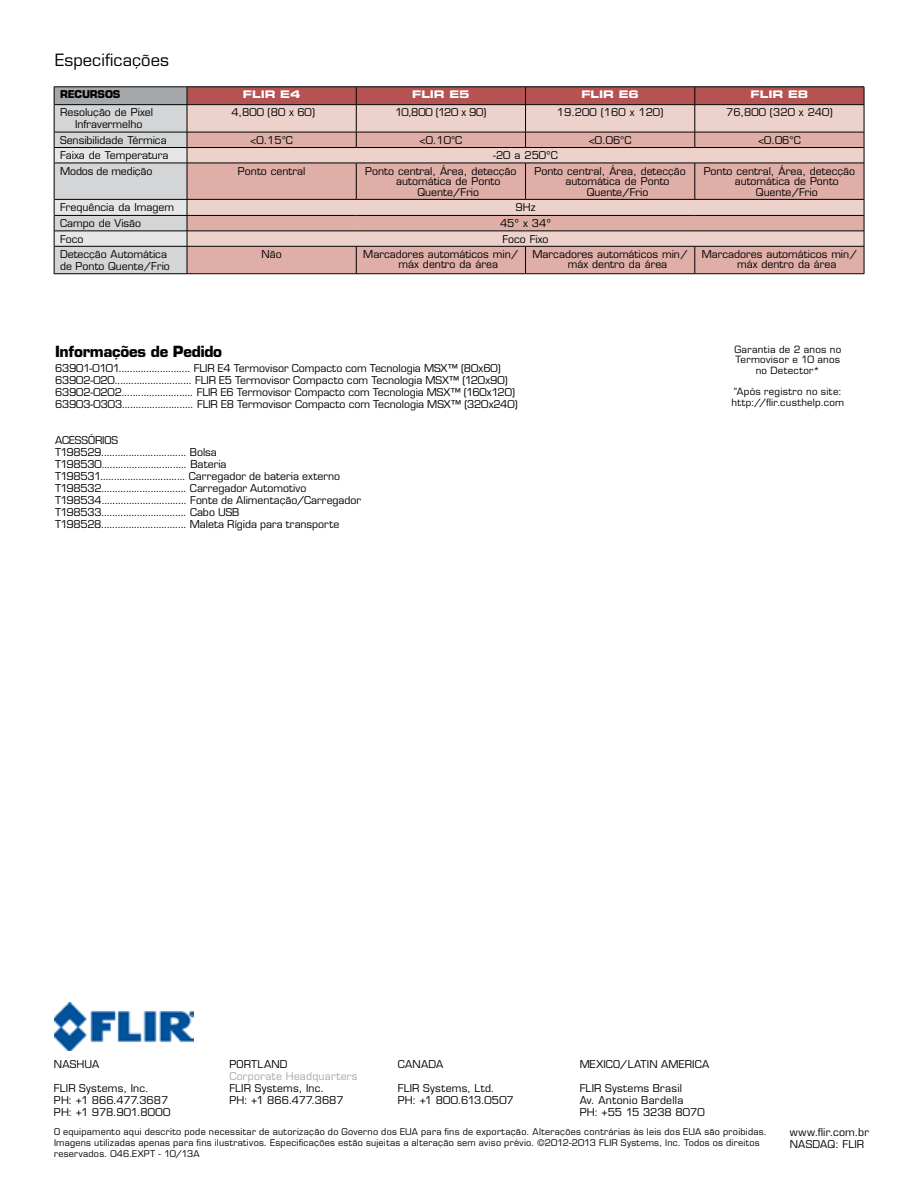
<style>
.page{position:relative;width:918px;height:1188px;background:#fff}
.page>*{position:absolute;margin:0;border:0;box-sizing:border-box;transform-origin:0 0}
.t1{font:16.5px "Eurostile LT Std";letter-spacing:.005em;color:#000}
.t2{font:700 15px "Eurostile LT Std";letter-spacing:-.02em;color:#000}
.t3{font:10.5px/12px "Eurostile LT Std";color:#000}
.t4{font:10.5px/12px "Eurostile LT Std";letter-spacing:.02em;color:#000}
.t5{font:10.5px/12px "Eurostile LT Std";letter-spacing:.025em;color:#000}
.t6{font:10.5px "Eurostile LT Std Bold Ex 2";letter-spacing:-.01em;color:#fff}
.t7{font:10.5px "Eurostile LT Std";letter-spacing:.025em;color:#a5a8ab}
.t8{font:700 10.5px "Eurostile LT Std";letter-spacing:-.02em;color:#000}
.t9{font:9.75px/10.6px "Eurostile LT Std";letter-spacing:.03em;color:#000;text-align:center}
.t10{font:9px/10.8px "Eurostile LT Std";letter-spacing:.03em;color:#000}
</style>
<div class="page">
<img style="left:54px;top:1003px;width:139px;height:48px">
<hr style="left:54px;top:86px;width:133px;height:1px;background:#000">
<hr style="left:187px;top:86px;width:169px;height:1px;background:#000">
<hr style="left:356px;top:86px;width:170px;height:1px;background:#000">
<hr style="left:526px;top:86px;width:169px;height:1px;background:#000">
<hr style="left:695px;top:86px;width:169px;height:1px;background:#000">
<svg style="left:54px;top:87px;width:811px;height:187px;background:#d2afaa"></svg>
<h1 class="t1" style="left:55px;top:50px;width:115px">Especificações</h1>
<p class="t8" style="left:60px;top:88px;width:62px">RECURSOS</p>
<p class="t6" style="left:243px;top:87px;width:59px">FLIR E4</p>
<p class="t6" style="left:412px;top:87px;width:59px">FLIR E5</p>
<p class="t6" style="left:581px;top:87px;width:59px">FLIR E6</p>
<p class="t6" style="left:751px;top:87px;width:59px">FLIR E8</p>
<p class="t3" style="left:60px;top:107px;width:94px;text-align:center">Resolução de Pixel<br>Infravermelho</p>
<p class="t3" style="left:231px;top:107px;width:85px">4,800 (80 x 60)</p>
<p class="t3" style="left:395px;top:107px;width:93px">10,800 (120 x 90)</p>
<p class="t3" style="left:557px;top:107px;width:108px">19.200 (160 x 120)</p>
<p class="t3" style="left:726px;top:107px;width:108px">76,800 (320 x 240)</p>
<p class="t3" style="left:60px;top:134px;width:108px">Sensibilidade Térmica</p>
<p class="t3" style="left:250px;top:134px;width:44px">&lt;0.15°C</p>
<p class="t3" style="left:420px;top:134px;width:44px">&lt;0.10°C</p>
<p class="t3" style="left:589px;top:134px;width:44px">&lt;0.06°C</p>
<p class="t3" style="left:758px;top:134px;width:44px">&lt;0.06°C</p>
<p class="t3" style="left:60px;top:149px;width:110px">Faixa de Temperatura</p>
<p class="t3" style="left:493px;top:149px;width:66px">-20 a 250ºC</p>
<p class="t3" style="left:60px;top:165px;width:94px">Modos de medição</p>
<p class="t3" style="left:238px;top:165px;width:69px">Ponto central</p>
<p class="t3" style="left:365px;top:165px;width:153px">Ponto central, Área, detecção</p>
<p class="t3" style="left:396px;top:175px;width:106px">automática de Ponto</p>
<p class="t3" style="left:417px;top:186px;width:63px">Quente/Frio</p>
<p class="t3" style="left:534px;top:165px;width:153px">Ponto central, Área, detecção</p>
<p class="t3" style="left:566px;top:175px;width:106px">automática de Ponto</p>
<p class="t3" style="left:587px;top:186px;width:63px">Quente/Frio</p>
<p class="t3" style="left:704px;top:165px;width:153px">Ponto central, Área, detecção</p>
<p class="t3" style="left:735px;top:175px;width:106px">automática de Ponto</p>
<p class="t3" style="left:756px;top:186px;width:63px">Quente/Frio</p>
<p class="t3" style="left:60px;top:201px;width:115px">Frequência da Imagem</p>
<p class="t3" style="left:516px;top:201px;width:21px">9Hz</p>
<p class="t3" style="left:60px;top:217px;width:83px">Campo de Visão</p>
<p class="t3" style="left:500px;top:217px;width:52px">45º x 34º</p>
<p class="t3" style="left:60px;top:233px;width:25px">Foco</p>
<p class="t3" style="left:502px;top:233px;width:48px">Foco Fixo</p>
<p class="t3" style="left:60px;top:248px;width:111px">Detecção Automática de Ponto Quente/Frio</p>
<p class="t3" style="left:262px;top:248px;width:22px">Não</p>
<p class="t3" style="left:399px;top:249px;width:121px;line-height:10.5px;text-indent:-35px">Marcadores automáticos min/ máx dentro da área</p>
<p class="t3" style="left:568px;top:249px;width:121px;line-height:10.5px;text-indent:-35px">Marcadores automáticos min/ máx dentro da área</p>
<p class="t3" style="left:737px;top:249px;width:121px;line-height:10.5px;text-indent:-35px">Marcadores automáticos min/ máx dentro da área</p>
<h2 class="t2" style="left:55px;top:342px;width:169px">Informações de Pedido</h2>
<p class="t3" style="left:55px;top:362px;width:464px">63901-0101.......................... FLIR E4 Termovisor Compacto com Tecnologia MSX™ (80x60)<br>63902-020............................ FLIR E5 Termovisor Compacto com Tecnologia MSX™ (120x90)<br>63902-0202.......................... FLIR E6 Termovisor Compacto com Tecnologia MSX™ (160x120)<br>63903-0303.......................... FLIR E8 Termovisor Compacto com Tecnologia MSX™ (320x240)</p>
<p class="t3" style="left:55px;top:434px;width:308px">ACESSÓRIOS<br>T198529............................... Bolsa<br>T198530............................... Bateria<br>T198531............................... Carregador de bateria externo T198532............................... Carregador Automotivo T198534............................... Fonte de Alimentação/Carregador T198533............................... Cabo USB T198528............................... Maleta Rígida para transporte</p>
<p class="t9" style="left:734px;top:344px;width:108px">Garantia de 2 anos no<br>Termovisor e 10 anos no Detector*</p>
<p class="t9" style="left:731px;top:387px;width:114px;text-align:left">“Após registro no site: http://flir.custhelp.com</p>
<p class="t3" style="left:54px;top:1058px;width:47px">NASHUA</p>
<p class="t3" style="left:54px;top:1082px;width:118px">FLIR Systems, Inc.<br>PH: +1 866.477.3687<br>PH: +1 978.901.8000</p>
<p class="t5" style="left:229px;top:1058px;width:60px">PORTLAND</p>
<p class="t7" style="left:229px;top:1070px;width:130px">Corporate Headquarters</p>
<p class="t3" style="left:229px;top:1082px;width:116px">FLIR Systems, Inc.<br>PH: +1 866.477.3687</p>
<p class="t3" style="left:398px;top:1058px;width:47px">CANADA</p>
<p class="t4" style="left:398px;top:1082px;width:118px">FLIR Systems, Ltd.<br>PH: +1 800.613.0507</p>
<p class="t3" style="left:580px;top:1058px;width:131px">MEXICO/LATIN AMERICA</p>
<p class="t4" style="left:580px;top:1082px;width:126px">FLIR Systems Brasil<br>Av. Antonio Bardella<br>PH: +55 15 3238 8070</p>
<p class="t10" style="left:54px;top:1126px;width:714px">O equipamento aqui descrito pode necessitar de autorização do Governo dos EUA para fins de exportação. Alterações contrárias às leis dos EUA são proibidas.<br>Imagens utilizadas apenas para fins ilustrativos. Especificações estão sujeitas a alteração sem aviso prévio. ©2012-2013 FLIR Systems, Inc. Todos os direitos reservados. 046.EXPT - 10/13A</p>
<p class="t5" style="left:790px;top:1126px;width:81px">www.flir.com.br<br>NASDAQ: FLIR</p>
</div>
